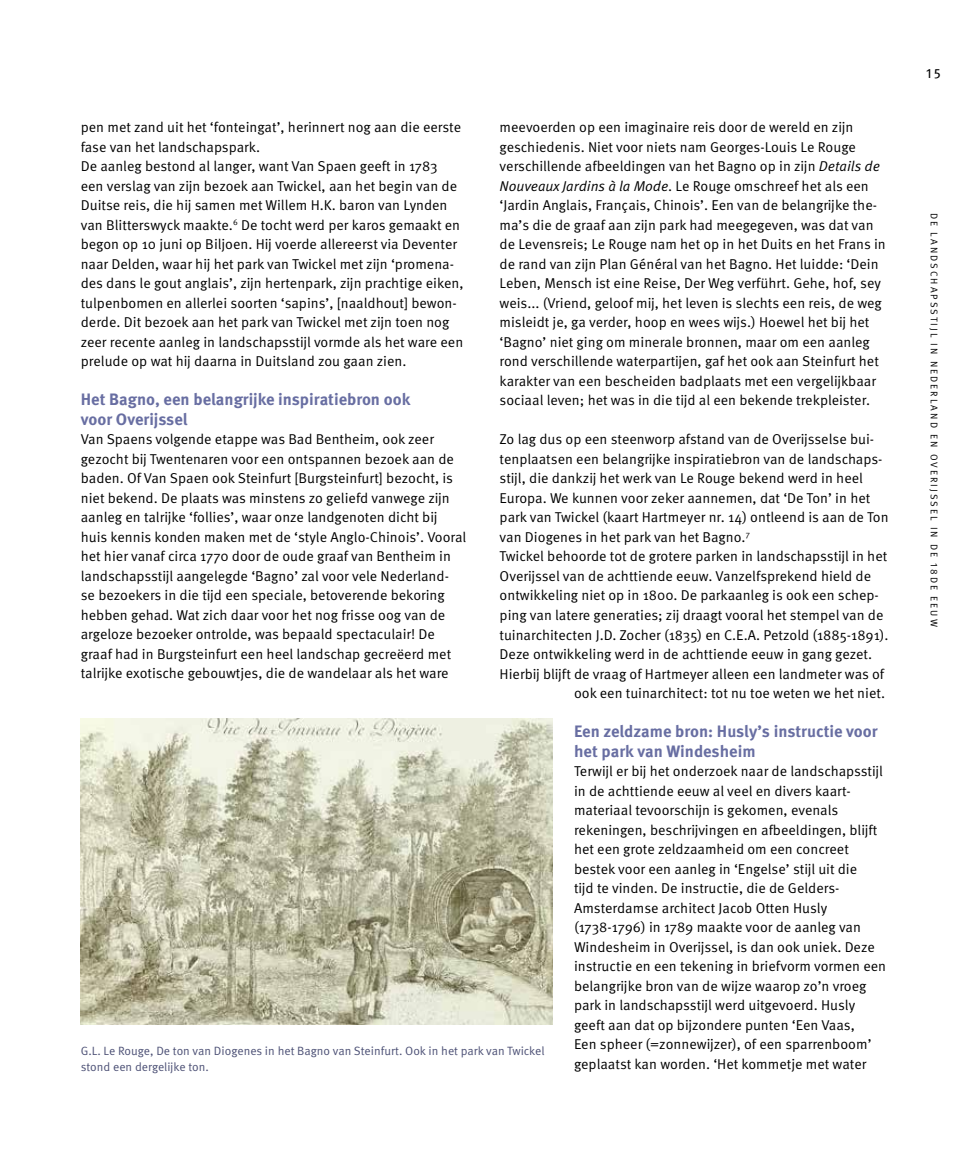
<style>
.page{position:relative;width:978px;height:1149px;background:#fff}
.page>*{position:absolute;margin:0;border:0;box-sizing:border-box;transform-origin:0 0}
.t1{font:700 16.5px/19.5px "Meta Pro";color:#686ea2}
.t2{font:14.25px/19.5px "Meta Pro";color:#000}
.t3{font:13.5px "Meta Pro";color:#000}
.t4{font:12px/16.5px "Meta Pro";color:#4c5075}
.t5{font:9.75px "Meta Pro";letter-spacing:.21em;color:#000}
.s1{font-style:italic}
</style>
<div class="page">
<img style="left:81px;top:718px;width:472px;height:306px">
<p class="t2" style="left:81px;top:118px;width:384px">pen met zand uit het ‘fonteingat’, herinnert nog aan die eerste fase van het landschapspark.<br>De aanleg bestond al langer, want Van Spaen geeft in 1783 een verslag van zijn bezoek aan Twickel, aan het begin van de Duitse reis, die hij samen met Willem H.K. baron van Lynden van Blitterswyck maakte.<sup>6</sup> De tocht werd per karos gemaakt en begon op 10 juni op Biljoen. Hij voerde allereerst via Deventer naar Delden, waar hij het park van Twickel met zijn ‘promena&shy;des dans le gout anglais’, zijn hertenpark, zijn prachtige eiken, tulpenbomen en allerlei soorten ‘sapins’, [naaldhout] bewon&shy;derde. Dit bezoek aan het park van Twickel met zijn toen nog zeer recente aanleg in landschapsstijl vormde als het ware een prelude op wat hij daarna in Duitsland zou gaan zien.</p>
<p class="t1" style="left:81px;top:390px;width:331px">Het Bagno, een belangrijke inspiratiebron ook voor Overijssel</p>
<p class="t2" style="left:81px;top:430px;width:387px">Van Spaens volgende etappe was Bad Bentheim, ook zeer gezocht bij Twentenaren voor een ontspannen bezoek aan de baden. Of Van Spaen ook Steinfurt [Burgsteinfurt] bezocht, is niet bekend. De plaats was minstens zo geliefd vanwege zijn aanleg en talrijke ‘follies’, waar onze landgenoten dicht bij huis kennis konden maken met de ‘style Anglo-Chinois’. Vooral het hier vanaf circa 1770 door de oude graaf van Bentheim in landschapsstijl aangelegde ‘Bagno’ zal voor vele Nederland&shy;se bezoekers in die tijd een speciale, betoverende bekoring hebben gehad. Wat zich daar voor het nog frisse oog van de argeloze bezoeker ontrolde, was bepaald spectaculair! De graaf had in Burgsteinfurt een heel landschap gecreëerd met talrijke exotische gebouwtjes, die de wandelaar als het ware</p>
<p class="t2" style="left:500px;top:118px;width:388px">meevoerden op een imaginaire reis door de wereld en zijn geschiedenis. Niet voor niets nam Georges-Louis Le Rouge verschillende afbeeldingen van het Bagno op in zijn <span class="s1">Details de Nouveaux Jardins à la Mode</span>. Le Rouge omschreef het als een ‘Jardin Anglais, Français, Chinois’. Een van de belangrijke the&shy;ma’s die de graaf aan zijn park had meegegeven, was dat van de Levensreis; Le Rouge nam het op in het Duits en het Frans in de rand van zijn Plan Général van het Bagno. Het luidde: ‘Dein Leben, Mensch ist eine Reise, Der Weg verführt. Gehe, hof, sey weis... (Vriend, geloof mij, het leven is slechts een reis, de weg misleidt je, ga verder, hoop en wees wijs.) Hoewel het bij het ‘Bagno’ niet ging om minerale bronnen, maar om een aanleg rond verschillende waterpartijen, gaf het ook aan Steinfurt het karakter van een bescheiden badplaats met een vergelijkbaar sociaal leven; het was in die tijd al een bekende trekpleister.</p>
<p class="t2" style="left:500px;top:430px;width:376px">Zo lag dus op een steenworp afstand van de Overijsselse bui-</p>
<p class="t2" style="left:500px;top:449px;width:384px">tenplaatsen een belangrijke inspiratiebron van de landschaps-</p>
<p class="t2" style="left:500px;top:469px;width:365px">stijl, die dankzij het werk van Le Rouge bekend werd in heel</p>
<p class="t2" style="left:500px;top:488px;width:372px">Europa. We kunnen voor zeker aannemen, dat ‘De Ton’ in het</p>
<p class="t2" style="left:500px;top:508px;width:391px">park van Twickel (kaart Hartmeyer nr. 14) ontleend is aan de Ton</p>
<p class="t2" style="left:500px;top:527px;width:252px">van Diogenes in het park van het Bagno.<sup>7</sup></p>
<p class="t2" style="left:500px;top:547px;width:389px">Twickel behoorde tot de grotere parken in landschapsstijl in het</p>
<p class="t2" style="left:500px;top:566px;width:373px">Overijssel van de achttiende eeuw. Vanzelfsprekend hield de</p>
<p class="t2" style="left:500px;top:586px;width:381px">ontwikkeling niet op in 1800. De parkaanleg is ook een schep-</p>
<p class="t2" style="left:500px;top:605px;width:385px">ping van latere generaties; zij draagt vooral het stempel van de</p>
<p class="t2" style="left:500px;top:625px;width:390px">tuinarchitecten J.D. Zocher (1835) en C.E.A. Petzold (1885-1891).</p>
<p class="t2" style="left:500px;top:644px;width:374px">Deze ontwikkeling werd in de achttiende eeuw in gang gezet.</p>
<p class="t2" style="left:500px;top:664px;width:386px">Hierbij blijft de vraag of Hartmeyer alleen een landmeter was of</p>
<p class="t2" style="left:574px;top:683px;width:313px">ook een tuinarchitect: tot nu toe weten we het niet.</p>
<p class="t1" style="left:574px;top:722px;width:305px">Een zeldzame bron: Husly’s instructie voor het park van Windesheim</p>
<p class="t2" style="left:574px;top:761px;width:314px">Terwijl er bij het onderzoek naar de landschapsstijl in de achttiende eeuw al veel en divers kaart&shy;materiaal tevoorschijn is gekomen, evenals rekeningen, beschrijvingen en afbeeldingen, blijft het een grote zeldzaamheid om een concreet bestek voor een aanleg in ‘Engelse’ stijl uit die<br>tijd te vinden. De instructie, die de Gelders-Amsterdamse architect Jacob Otten Husly (1738-1796) in 1789 maakte voor de aanleg van Windesheim in Overijssel, is dan ook uniek. Deze instructie en een tekening in briefvorm vormen een belangrijke bron van de wijze waarop zo’n vroeg park in landschapsstijl werd uitgevoerd. Husly geeft aan dat op bijzondere punten ‘Een Vaas,<br>Een spheer (=zonnewijzer), of een sparrenboom’ geplaatst kan worden. ‘Het kommetje met water</p>
<p class="t4" style="left:81px;top:1042px;width:465px">G.L. Le Rouge, De ton van Diogenes in het Bagno van Steinfurt. Ook in het park van Twickel stond een dergelijke ton.</p>
<p class="t3" style="left:926px;top:65px;width:16px">15</p>
<p class="t5" style="left:940px;top:213px;width:415px;rotate:90deg">DE LANDSCHAPSSTIJL IN NEDERLAND EN OVERIJSSEL IN DE 18DE EEUW</p>
</div>
